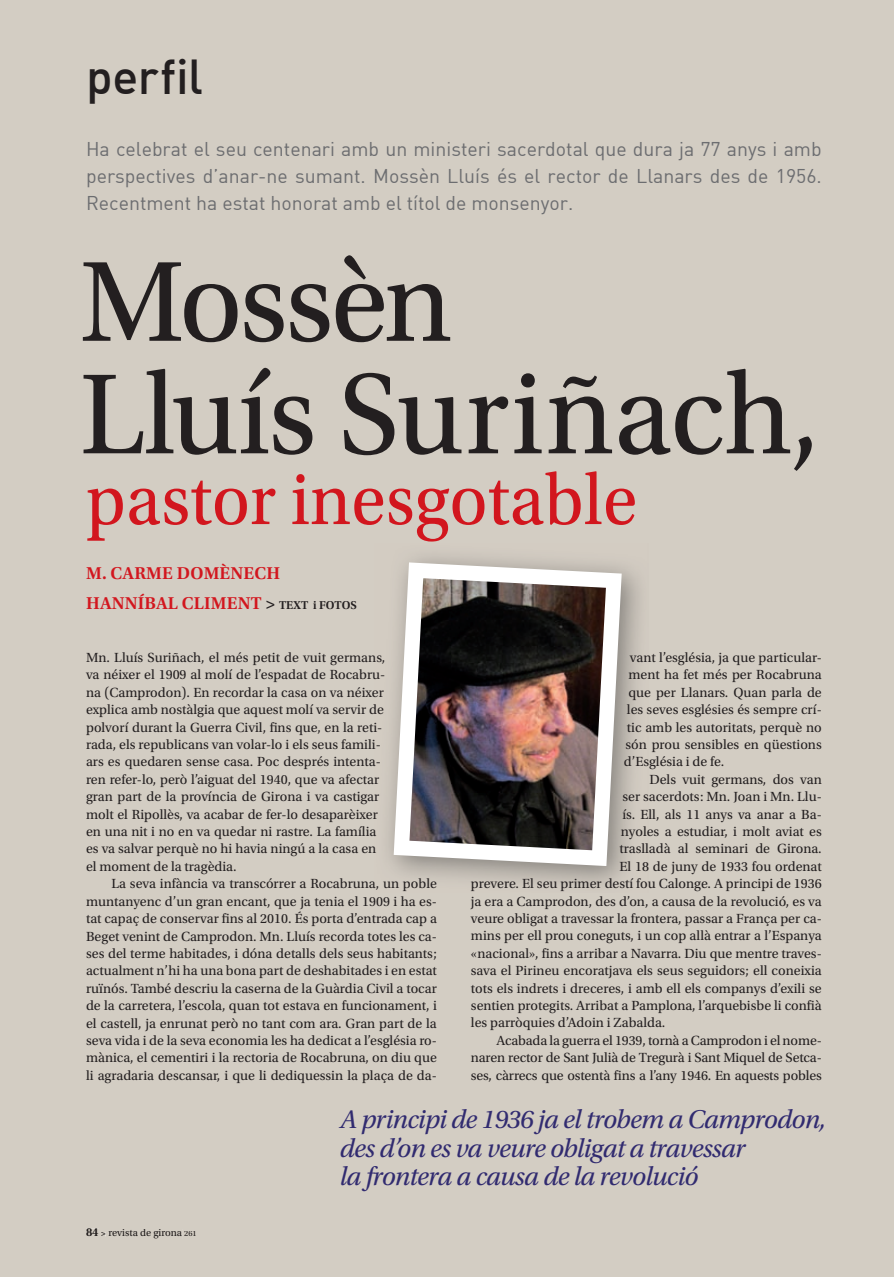
<style>
.page{position:relative;width:894px;height:1277px;background:#fff}
.page>*{position:absolute;margin:0;border:0;box-sizing:border-box;transform-origin:0 0}
.t1{font:120px/112.5px "Utopia Std";letter-spacing:-.02em;color:#231f20}
.t2{font:75px "Utopia Std";color:#d2161e;scale:.94 1}
.t3{font:48px "DIN Medium Alternate";letter-spacing:-.005em;color:#231f20}
.t4{font:italic 27px/28.5px "Utopia Std";letter-spacing:-.025em;color:#312b70}
.t5{font:19.5px/27px "DIN";color:#6c6d70;text-align:justify}
.t6{font:600 18px/30px "Utopia Std";letter-spacing:.01em;color:#d2161e}
.t7{font:13.95px/17.4px "Utopia Std";color:#231f20}
.t8{font:10.5px "Utopia Std";color:#231f20}
.s1{color:#231f20}
.s2{font-size:12px;color:#231f20}
.s3{font-weight:600;font-size:12px}
.s4{font-weight:600;font-size:9px}
.s5{font-size:8.25px}
</style>
<div class="page">
<div style="left:0;top:0;width:894px;height:1276px;background:#d3cdc3"></div>
<div style="left:86px;top:1228px;width:13px;height:8px;background:#d3cdc3"></div>
<svg style="left:101px;top:1231px;width:4px;height:5px"></svg>
<div style="left:109px;top:1228px;width:73px;height:10px;background:#d3cdc3"></div>
<div style="left:184px;top:1230px;width:12px;height:6px;background:#d3cdc3"></div>
<img style="left:375px;top:543px;width:273px;height:349px">
<img style="left:394px;top:562px;width:228px;height:304px">
<h3 class="t3" style="left:86px;top:46px;width:119px">perfil</h3>
<h3 class="t5" style="left:86px;top:135px;width:737px">Ha celebrat el seu centenari amb un ministeri sacerdotal que dura ja 77 anys i amb perspectives d’anar·ne sumant. Mossèn Lluís és el rector de Llanars des de 1956.<br>Recentment ha estat honorat amb el títol de monsenyor.</h3>
<h1 class="t1" style="left:80px;top:248px;width:742px">Mossèn<br>Lluís Suriñach,</h1>
<h2 class="t2" style="left:86px;top:459px;width:588px">pastor inesgotable</h2>
<p class="t6" style="left:86px;top:558px;width:272px">M. CARME DOMÈNECH<br>HANNÍBAL CLIMENT <span class="s1">&gt;</span> <span class="s2">TEXT i FOTOS</span></p>
<p class="t7" style="left:86px;top:649px;width:301px">Mn. Lluís Suriñach, el més petit de vuit germans, va néixer el 1909 al molí de l’espadat de Rocabru&shy;na (Camprodon). En recordar la casa on va néixer explica amb nostàlgia que aquest molí va servir de polvorí durant la Guerra Civil, fins que, en la reti&shy;rada, els republicans van volar-lo i els seus famili&shy;ars es quedaren sense casa. Poc després intenta&shy;ren refer-lo, però l’aiguat del 1940, que va afectar gran part de la província de Girona i va castigar molt el Ripollès, va acabar de fer-lo desaparèixer en una nit i no en va quedar ni rastre. La família es va salvar perquè no hi havia ningú a la casa en el moment de la tragèdia.</p>
<p class="t7" style="left:86px;top:875px;width:352px;text-align:justify;text-indent:26px">La seva infància va transcórrer a Rocabruna, un poble muntanyenc d’un gran encant, que ja tenia el 1909 i ha es&shy;tat capaç de conservar fins al 2010. És porta d’entrada cap a Beget venint de Camprodon. Mn. Lluís recorda totes les ca&shy;ses del terme habitades, i dóna detalls dels seus habitants; actualment n’hi ha una bona part de deshabitades i en estat ruïnós. També descriu la caserna de la Guàrdia Civil a tocar de la carretera, l’escola, quan tot estava en funcionament, i el castell, ja enrunat però no tant com ara. Gran part de la seva vida i de la seva economia les ha dedicat a l’església ro&shy;mànica, el cementiri i la rectoria de Rocabruna, on diu que li agradaria descansar, i que li dediquessin la plaça de da-</p>
<p class="t7" style="left:630px;top:649px;width:193px">vant l’església, ja que particular-</p>
<p class="t7" style="left:628px;top:666px;width:195px">ment ha fet més per Rocabruna</p>
<p class="t7" style="left:628px;top:683px;width:195px">que per Llanars. Quan parla de</p>
<p class="t7" style="left:627px;top:701px;width:196px">les seves esglésies és sempre crí-</p>
<p class="t7" style="left:627px;top:718px;width:196px">tic amb les autoritats, perquè no</p>
<p class="t7" style="left:625px;top:736px;width:198px">són prou sensibles en qüestions</p>
<p class="t7" style="left:624px;top:753px;width:102px">d’Església i de fe.</p>
<p class="t7" style="left:649px;top:770px;width:174px">Dels vuit germans, dos van</p>
<p class="t7" style="left:622px;top:788px;width:201px">ser sacerdots: Mn. Joan i Mn. Llu-</p>
<p class="t7" style="left:622px;top:805px;width:201px">ís. Ell, als 11 anys va anar a Ba-</p>
<p class="t7" style="left:621px;top:822px;width:202px">nyoles a estudiar, i molt aviat es</p>
<p class="t7" style="left:619px;top:840px;width:204px">traslladà al seminari de Girona.</p>
<p class="t7" style="left:619px;top:857px;width:204px">El 18 de juny de 1933 fou ordenat</p>
<p class="t7" style="left:471px;top:875px;width:352px">prevere. El seu primer destí fou Calonge. A principi de 1936</p>
<p class="t7" style="left:471px;top:892px;width:352px">ja era a Camprodon, des d’on, a causa de la revolució, es va</p>
<p class="t7" style="left:471px;top:909px;width:352px">veure obligat a travessar la frontera, passar a França per ca-</p>
<p class="t7" style="left:471px;top:927px;width:352px">mins per ell prou coneguts, i un cop allà entrar a l’Espanya</p>
<p class="t7" style="left:471px;top:944px;width:352px">«nacional», fins a arribar a Navarra. Diu que mentre traves-</p>
<p class="t7" style="left:471px;top:962px;width:352px">sava el Pirineu encoratjava els seus seguidors; ell coneixia</p>
<p class="t7" style="left:471px;top:979px;width:352px">tots els indrets i dreceres, i amb ell els companys d’exili se</p>
<p class="t7" style="left:471px;top:996px;width:352px">sentien protegits. Arribat a Pamplona, l’arquebisbe li confià</p>
<p class="t7" style="left:471px;top:1014px;width:196px">les parròquies d’Adoin i Zabalda.</p>
<p class="t7" style="left:496px;top:1031px;width:327px">Acabada la guerra el 1939, tornà a Camprodon i el nome-</p>
<p class="t7" style="left:471px;top:1049px;width:352px">naren rector de Sant Julià de Tregurà i Sant Miquel de Setca-</p>
<p class="t7" style="left:471px;top:1066px;width:352px">ses, càrrecs que ostentà fins a l’any 1946. En aquests pobles</p>
<p class="t8" style="left:86px;top:1227px;width:112px"><span class="s3">84</span> <span class="s4">&gt;</span> revista de girona <span class="s5">261</span></p>
<h3 class="t4" style="left:340px;top:1105px;width:488px">A principi de 1936 ja el trobem a Camprodon, des d’on es va veure obligat a travessar<br>la frontera a causa de la revolució</h3>
</div>
